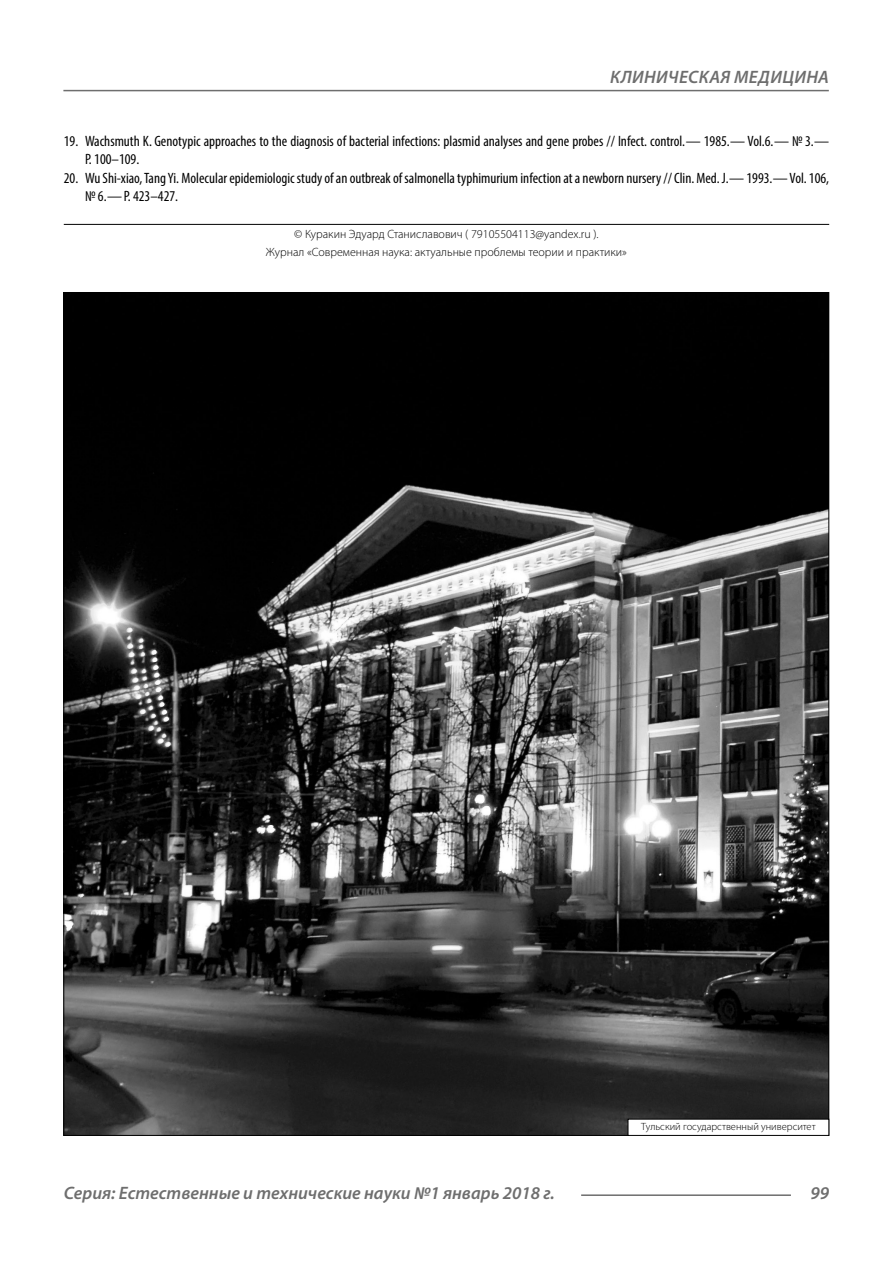
<style>
.page{position:relative;width:893px;height:1263px;background:#fff}
.page>*{position:absolute;margin:0;border:0;box-sizing:border-box;transform-origin:0 0}
.t1{font:italic 600 18px "Myriad Pro";color:#6e6e6e}
.t2{font:italic 600 18px "Myriad Pro";letter-spacing:.02em;color:#6e6e6e}
.t3{font:condensed 15px/18.3px "Myriad Pro";color:#000}
.Copy{font:300 12px/18.3px "Myriad Pro";color:#000;text-align:center}
.Author-doc{font:300 10.5px "Myriad Pro";color:#000}
</style>
<div class="page">
<hr style="left:63px;top:90px;width:766px;height:1px;background:#6e6e6e">
<hr style="left:581px;top:1194px;width:210px;height:2px;background:#6e6e6e">
<hr style="left:64px;top:224px;width:765px;height:1px;background:#000">
<img style="left:65px;top:294px;width:762px;height:840px">
<div style="left:628px;top:1119px;width:201px;height:16px;background:#fff"></div>
<div style="left:628px;top:1119px;width:201px;height:17px;border:1px solid #000"></div>
<p class="t2" style="left:610px;top:66px;width:220px">КЛИНИЧЕСКАЯ МЕДИЦИНА</p>
<p class="t3" style="left:85px;top:132px;width:746px;text-indent:-21px">19. Wachsmuth K. Genotypic approaches to the diagnosis of bacterial infections: plasmid analyses and gene probes // Infect. control.— 1985.—Vol.6.— № 3.—<br>P. 100–109.</p>
<p class="t3" style="left:85px;top:168px;width:746px;text-indent:-21px">20. Wu Shi-xiao, Tang Yi. Molecular epidemiologic study of an outbreak of salmonella typhimurium infection at a newborn nursery // Clin. Med. J.— 1993.—Vol. 106, № 6.—P. 423–427.</p>
<p class="Copy" style="left:266px;top:224px;width:363px">© Куракин Эдуард Станиславович ( 79105504113@yandex.ru ).<br>Журнал «Современная наука: актуальные проблемы теории и практики»</p>
<p class="Author-doc" style="left:641px;top:1120px;width:176px">Тульский государственный университет</p>
<p class="t1" style="left:64px;top:1182px;width:493px">Серия: Естественные и технические науки №1 январь 2018 г.</p>
<p class="t1" style="left:810px;top:1182px;width:20px">99</p>
</div>
